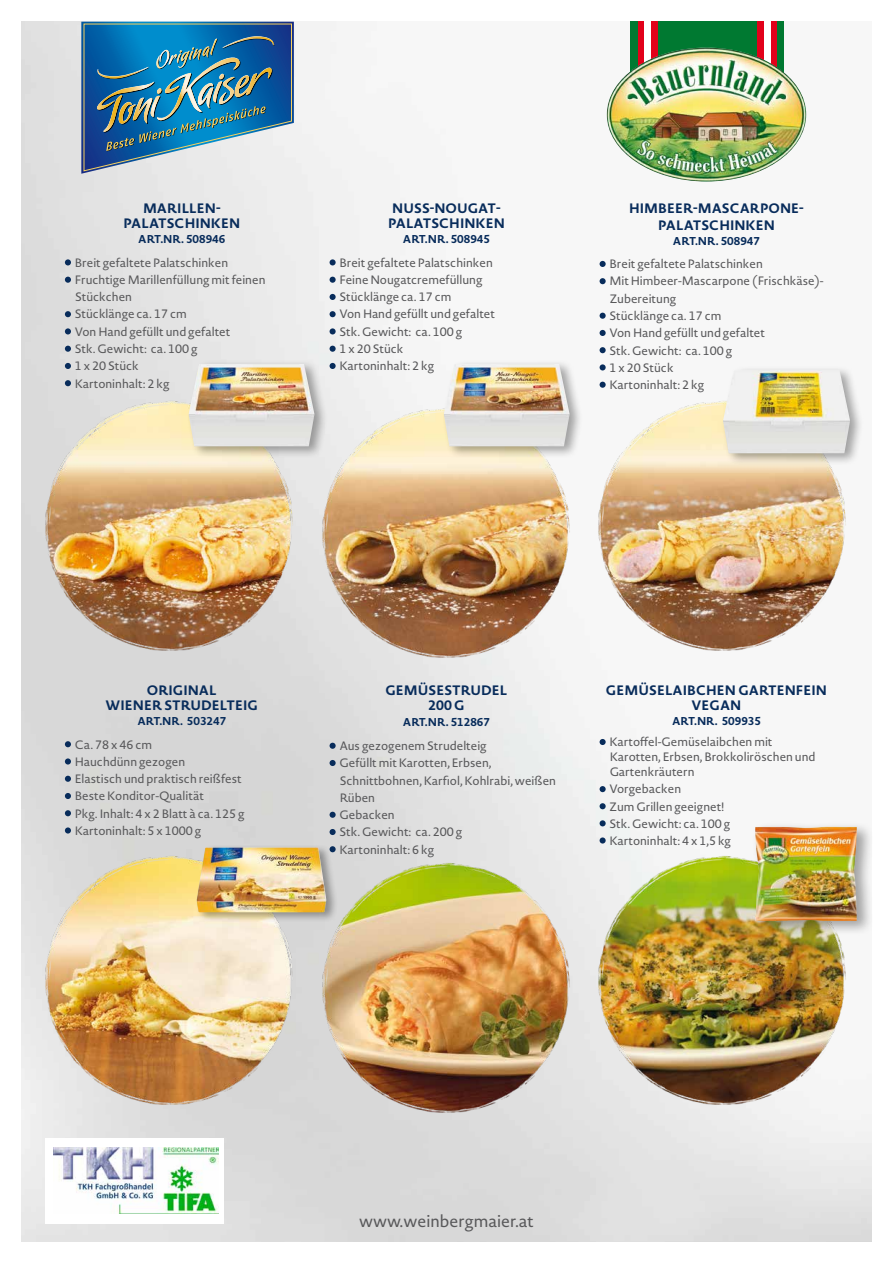
<style>
.page{position:relative;width:893px;height:1263px;background:#fff}
.page>*{position:absolute;margin:0;border:0;box-sizing:border-box;transform-origin:0 0}
.t1{font:16.5px "Novel Sans Pro";color:#58585a}
.t2{font:700 13.5px/15px "Novel Sans Pro";color:#082c5b;text-align:center}
.t3{font:12px/17.2px "Novel Sans Pro";color:#58585a}
.t4{font:700 11.25px "Novel Sans Pro";color:#082c5b}
</style>
<div class="page">
<img style="left:21px;top:21px;width:851px;height:1221px">
<div style="left:46px;top:1138px;width:178px;height:85px;background:#fff"></div>
<img style="left:53px;top:1147px;width:166px;height:67px">
<img style="left:32px;top:393px;width:277px;height:267px">
<svg style="left:65px;top:259px;width:6px;height:6px"></svg>
<svg style="left:65px;top:277px;width:6px;height:6px"></svg>
<svg style="left:65px;top:311px;width:6px;height:6px"></svg>
<svg style="left:65px;top:328px;width:6px;height:6px"></svg>
<svg style="left:65px;top:346px;width:6px;height:6px"></svg>
<svg style="left:65px;top:363px;width:6px;height:6px"></svg>
<svg style="left:65px;top:380px;width:6px;height:6px"></svg>
<svg style="left:600px;top:261px;width:6px;height:6px"></svg>
<svg style="left:600px;top:278px;width:6px;height:6px"></svg>
<svg style="left:600px;top:313px;width:6px;height:6px"></svg>
<svg style="left:600px;top:330px;width:6px;height:6px"></svg>
<svg style="left:600px;top:347px;width:6px;height:6px"></svg>
<svg style="left:600px;top:364px;width:6px;height:6px"></svg>
<svg style="left:600px;top:382px;width:6px;height:6px"></svg>
<img style="left:585px;top:393px;width:278px;height:267px">
<svg style="left:65px;top:741px;width:6px;height:6px"></svg>
<svg style="left:65px;top:758px;width:6px;height:6px"></svg>
<svg style="left:65px;top:776px;width:6px;height:6px"></svg>
<svg style="left:65px;top:793px;width:6px;height:6px"></svg>
<svg style="left:65px;top:810px;width:6px;height:6px"></svg>
<svg style="left:65px;top:827px;width:6px;height:6px"></svg>
<img style="left:32px;top:847px;width:277px;height:268px">
<div style="left:195px;top:844px;width:143px;height:79px;background:#000;opacity:.35"></div>
<img style="left:197px;top:847px;width:129px;height:65px">
<svg style="left:330px;top:259px;width:6px;height:6px"></svg>
<svg style="left:330px;top:277px;width:6px;height:6px"></svg>
<svg style="left:330px;top:294px;width:6px;height:6px"></svg>
<svg style="left:330px;top:311px;width:6px;height:6px"></svg>
<svg style="left:330px;top:328px;width:6px;height:6px"></svg>
<svg style="left:330px;top:346px;width:6px;height:6px"></svg>
<svg style="left:330px;top:363px;width:6px;height:6px"></svg>
<img style="left:309px;top:400px;width:278px;height:267px">
<div style="left:721px;top:365px;width:143px;height:101px;background:#000;opacity:.35"></div>
<img style="left:723px;top:370px;width:127px;height:83px">
<div style="left:186px;top:359px;width:142px;height:100px;background:#000;opacity:.35"></div>
<img style="left:189px;top:364px;width:125px;height:82px">
<div style="left:441px;top:359px;width:142px;height:100px;background:#000;opacity:.35"></div>
<img style="left:444px;top:364px;width:126px;height:82px">
<svg style="left:81px;top:22px;width:213px;height:152px;background:#4888ad"></svg>
<div style="left:631px;top:21px;width:153px;height:80px;background:#007931"></div>
<div style="left:638px;top:21px;width:19px;height:80px;background:#e2011a"></div>
<div style="left:644px;top:21px;width:7px;height:80px;background:#fff"></div>
<div style="left:757px;top:21px;width:20px;height:80px;background:#e2011a"></div>
<div style="left:764px;top:21px;width:7px;height:80px;background:#fff"></div>
<img style="left:607px;top:48px;width:199px;height:134px">
<svg style="left:330px;top:743px;width:6px;height:6px"></svg>
<svg style="left:330px;top:760px;width:6px;height:6px"></svg>
<svg style="left:330px;top:812px;width:6px;height:6px"></svg>
<svg style="left:330px;top:829px;width:6px;height:6px"></svg>
<svg style="left:330px;top:846px;width:6px;height:6px"></svg>
<img style="left:309px;top:854px;width:278px;height:268px">
<svg style="left:600px;top:739px;width:6px;height:6px"></svg>
<svg style="left:600px;top:786px;width:6px;height:6px"></svg>
<svg style="left:600px;top:803px;width:6px;height:6px"></svg>
<svg style="left:600px;top:820px;width:6px;height:6px"></svg>
<svg style="left:600px;top:837px;width:6px;height:6px"></svg>
<img style="left:585px;top:847px;width:278px;height:268px">
<div style="left:752px;top:821px;width:122px;height:114px;background:#000;opacity:.35"></div>
<img style="left:755px;top:827px;width:102px;height:94px">
<p class="t2" style="left:123px;top:200px;width:118px">MARILLEN-<br>PALATSCHINKEN</p>
<p class="t4" style="left:138px;top:231px;width:89px">ART.NR. 508946</p>
<p class="t3" style="left:75px;top:254px;width:192px">Breit gefaltete Palatschinken<br>Fruchtige Marillenfüllung mit feinen<br>Stückchen<br>Stücklänge ca. 17 cm<br>Von Hand gefüllt und gefaltet<br>Stk. Gewicht: ca. 100 g<br>1 x 20 Stück<br>Kartoninhalt: 2 kg</p>
<p class="t2" style="left:388px;top:200px;width:118px">NUSS-NOUGAT-<br>PALATSCHINKEN</p>
<p class="t4" style="left:403px;top:231px;width:89px">ART.NR. 508945</p>
<p class="t3" style="left:339px;top:254px;width:157px">Breit gefaltete Palatschinken<br>Feine Nougatcremefüllung<br>Stücklänge ca. 17 cm<br>Von Hand gefüllt und gefaltet<br>Stk. Gewicht: ca. 100 g<br>1 x 20 Stück<br>Kartoninhalt: 2 kg</p>
<p class="t2" style="left:629px;top:200px;width:176px;line-height:16.5px">HIMBEER-MASCARPONE-<br>PALATSCHINKEN</p>
<p class="t4" style="left:673px;top:232px;width:89px">ART.NR. 508947</p>
<p class="t3" style="left:609px;top:255px;width:216px">Breit gefaltete Palatschinken<br>Mit Himbeer-Mascarpone (Frischkäse)-<br>Zubereitung<br>Stücklänge ca. 17 cm<br>Von Hand gefüllt und gefaltet<br>Stk. Gewicht: ca. 100 g<br>1 x 20 Stück<br>Kartoninhalt: 2 kg</p>
<p class="t2" style="left:106px;top:682px;width:154px">ORIGINAL<br>WIENER STRUDELTEIG</p>
<p class="t4" style="left:137px;top:712px;width:90px">ART.NR. 503247</p>
<p class="t3" style="left:75px;top:735px;width:171px">Ca. 78 x 46 cm<br>Hauchdünn gezogen<br>Elastisch und praktisch reißfest<br>Beste Konditor-Qualität<br>Pkg. Inhalt: 4 x 2 Blatt à ca. 125 g<br>Kartoninhalt: 5 x 1000 g</p>
<p class="t2" style="left:385px;top:682px;width:124px">GEMÜSESTRUDEL<br>200 G</p>
<p class="t4" style="left:403px;top:714px;width:89px">ART.NR. 512867</p>
<p class="t3" style="left:339px;top:737px;width:218px">Aus gezogenem Strudelteig<br>Gefüllt mit Karotten, Erbsen,<br>Schnittbohnen, Karfiol, Kohlrabi, weißen<br>Rüben<br>Gebacken<br>Stk. Gewicht: ca. 200 g<br>Kartoninhalt: 6 kg</p>
<p class="t2" style="left:606px;top:682px;width:223px">GEMÜSELAIBCHEN GARTENFEIN<br>VEGAN</p>
<p class="t4" style="left:672px;top:712px;width:90px">ART.NR. 509935</p>
<p class="t3" style="left:609px;top:734px;width:208px;line-height:15px">Kartoffel-Gemüselaibchen mit<br>Karotten, Erbsen, Brokkoliröschen und<br>Gartenkräutern</p>
<p class="t3" style="left:609px;top:780px;width:123px">Vorgebacken<br>Zum Grillen geeignet!<br>Stk. Gewicht: ca. 100 g<br>Kartoninhalt: 4 x 1,5 kg</p>
<h1 class="t1" style="left:359px;top:1209px;width:176px">www.weinbergmaier.at</h1>
</div>
